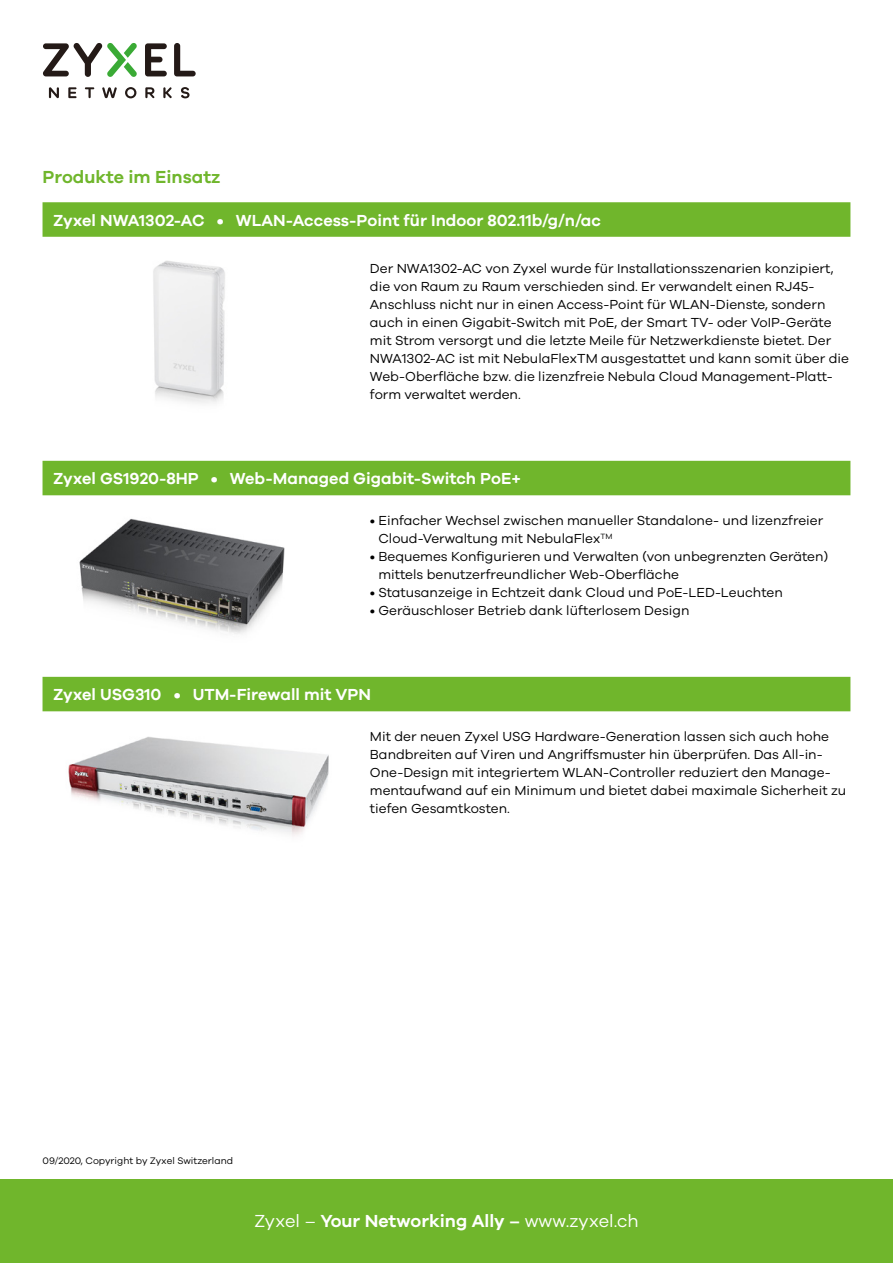
<style>
.page{position:relative;width:893px;height:1263px;background:#fff}
.page>*{position:absolute;margin:0;border:0;box-sizing:border-box;transform-origin:0 0}
.t1{font:600 18px "Galano Grotesque";color:#fff}
.t2{font:600 18px "Galano Grotesque";color:#70b62c}
.t3{font:600 16.5px "Galano Grotesque";color:#fff}
.t4{font:13.5px/18px "Galano Grotesque";color:#000}
.t5{font:9.75px "Galano Grotesque";color:#000}
.s1{font-weight:400}
</style>
<div class="page">
<div style="left:0;top:1179px;width:893px;height:84px;background:#70b62c"></div>
<svg style="left:49px;top:87px;width:10px;height:11px"></svg>
<svg style="left:68px;top:87px;width:9px;height:11px"></svg>
<svg style="left:85px;top:87px;width:9px;height:11px"></svg>
<svg style="left:102px;top:87px;width:15px;height:11px"></svg>
<svg style="left:125px;top:87px;width:11px;height:11px"></svg>
<svg style="left:163px;top:87px;width:9px;height:11px"></svg>
<svg style="left:181px;top:87px;width:9px;height:11px"></svg>
<svg style="left:145px;top:87px;width:10px;height:11px"></svg>
<svg style="left:174px;top:43px;width:22px;height:33px"></svg>
<svg style="left:145px;top:43px;width:22px;height:33px"></svg>
<svg style="left:43px;top:43px;width:94px;height:34px"></svg>
<img style="left:79px;top:518px;width:206px;height:116px">
<img style="left:153px;top:261px;width:72px;height:142px">
<div style="left:43px;top:202px;width:807px;height:35px;background:#70b62c"></div>
<div style="left:43px;top:461px;width:807px;height:34px;background:#70b62c"></div>
<div style="left:43px;top:677px;width:807px;height:34px;background:#70b62c"></div>
<img style="left:68px;top:736px;width:261px;height:100px">
<h1 class="t2" style="left:43px;top:166px;width:180px">Produkte im Einsatz</h1>
<p class="t3" style="left:53px;top:210px;width:549px">Zyxel NWA1302-AC • WLAN-Access-Point für Indoor 802.11b/g/n/ac</p>
<p class="t4" style="left:370px;top:259px;width:481px">Der NWA1302-AC von Zyxel wurde für Installationsszenarien konzipiert, die von Raum zu Raum verschieden sind. Er verwandelt einen RJ45- Anschluss nicht nur in einen Access-Point für WLAN-Dienste, sondern auch in einen Gigabit-Switch mit PoE, der Smart TV- oder VoIP-Geräte mit Strom versorgt und die letzte Meile für Netzwerkdienste bietet. Der NWA1302-AC ist mit NebulaFlexTM ausgestattet und kann somit über die Web-Oberfläche bzw. die lizenzfreie Nebula Cloud Management-Platt&shy;form verwaltet werden.</p>
<p class="t3" style="left:53px;top:469px;width:469px">Zyxel GS1920-8HP • Web-Managed Gigabit-Switch PoE+</p>
<p class="t4" style="left:378px;top:511px;width:446px;text-indent:-9px">• Einfacher Wechsel zwischen manueller Standalone- und lizenzfreier<br>Cloud-Verwaltung mit NebulaFlex<sup>TM</sup></p>
<p class="t4" style="left:378px;top:547px;width:451px;text-indent:-9px">• Bequemes Konfigurieren und Verwalten (von unbegrenzten Geräten) mittels benutzerfreundlicher Web-Oberfläche</p>
<p class="t4" style="left:370px;top:583px;width:414px">• Statusanzeige in Echtzeit dank Cloud und PoE-LED-Leuchten</p>
<p class="t4" style="left:370px;top:601px;width:321px">• Geräuschloser Betrieb dank lüfterlosem Design</p>
<p class="t3" style="left:53px;top:685px;width:319px">Zyxel USG310 • UTM-Firewall mit VPN</p>
<p class="t4" style="left:370px;top:727px;width:478px">Mit der neuen Zyxel USG Hardware-Generation lassen sich auch hohe Bandbreiten auf Viren und Angriffsmuster hin überprüfen. Das All-in-One-Design mit integriertem WLAN-Controller reduziert den Manage&shy;mentaufwand auf ein Minimum und bietet dabei maximale Sicherheit zu tiefen Gesamtkosten.</p>
<p class="t5" style="left:43px;top:1155px;width:192px">09/2020, Copyright by Zyxel Switzerland</p>
<h1 class="t1" style="left:254px;top:1210px;width:386px"><span class="s1">Zyxel –</span> Your Networking Ally – <span class="s1">www.zyxel.ch</span></h1>
</div>
